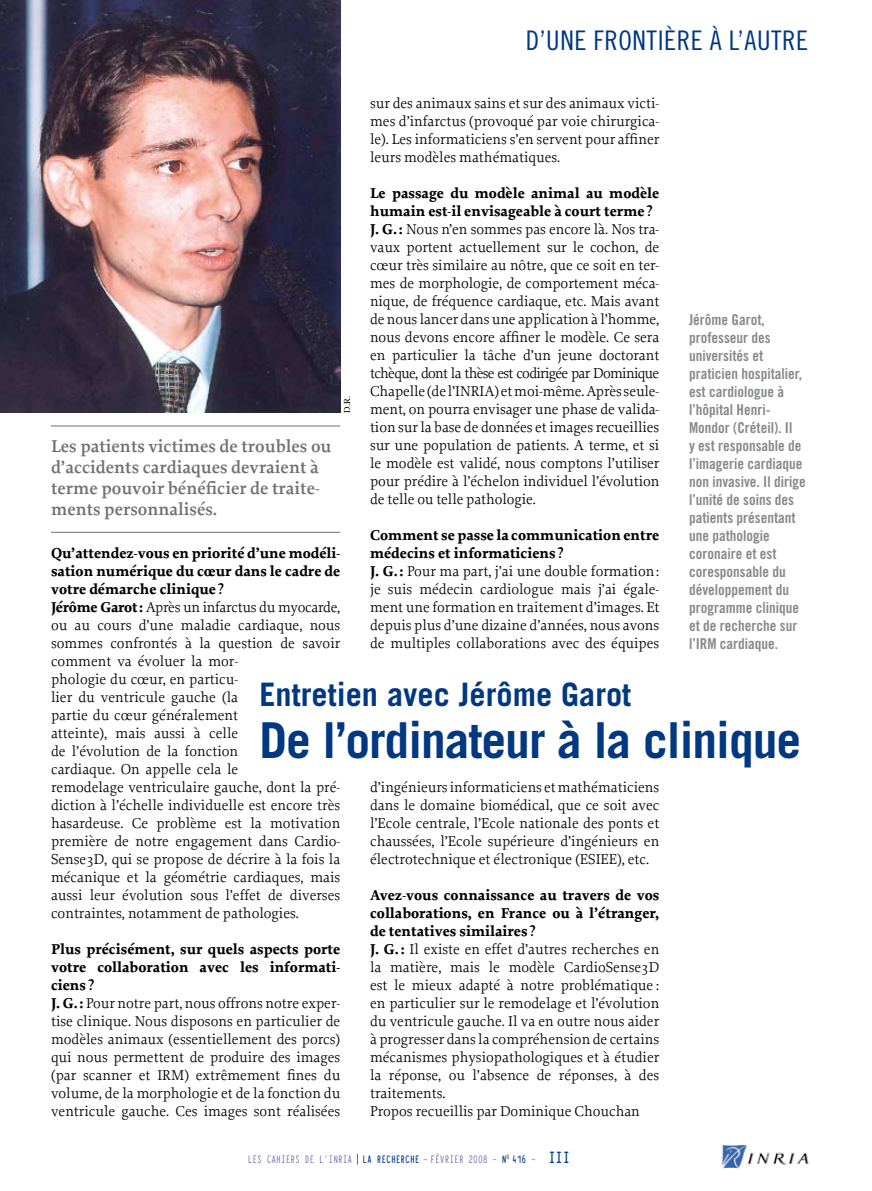
<style>
.page{position:relative;width:872px;height:1191px;background:#fff}
.page>*{position:absolute;margin:0;border:0;box-sizing:border-box;transform-origin:0 0}
.t1{font:700 49.5px "Trade Gothic";letter-spacing:-.02em;color:#003882}
.t2{font:700 32.25px "Trade Gothic";color:#003882}
.t3{font:27px "Trade Gothic Cond Eighteen";color:#003882}
.t4{font:600 18px/21px "Proforma";color:#707173}
.t5{font:15px/18px "Proforma";color:#000}
.t6{font:15px/18px "Trade Gothic Bold Cond Twenty";color:#87888a}
.t7{font:700 12px "Typewriter Condensed";letter-spacing:-.01em;color:#003882;scale:.9 1}
.t8{font:12px "Typewriter Condensed";letter-spacing:-.01em;color:#63659f;scale:.9 1}
.t9{font:9px "Times";color:#000}
.s1{font-weight:700}
.s2{font-weight:400;color:#63659f}
.s3{font-size:18px}
</style>
<div class="page">
<img style="left:722px;top:1145px;width:87px;height:23px">
<hr style="left:51px;top:425px;width:289px;height:1px;background:#707173">
<hr style="left:51px;top:532px;width:289px;height:1px;background:#707173">
<img style="left:0;top:0;width:340px;height:412px">
<h3 class="t3" style="left:526px;top:24px;width:91px">D’UNE FRONTI</h3>
<h3 class="t3" style="left:664px;top:24px;width:94px">ÈR E À L’AUTR</h3>
<h3 class="t3" style="left:796px;top:24px;width:13px">E</h3>
<p class="t5" style="left:370px;top:94px;width:291px;text-align:justify">sur des animaux sains et sur des animaux victi&shy;mes d’infarctus (provoqué par voie chirurgica&shy;le). Les informaticiens s’en servent pour affiner leurs modèles mathématiques.</p>
<p class="t5" style="left:370px;top:184px;width:291px"><span class="s1">Le passage du modèle animal au modèle humain est-il envisageable à court terme ?<br>J. G.:</span> Nous n’en sommes pas encore là. Nos tra&shy;vaux portent actuellement sur le cochon, de cœur très similaire au nôtre, que ce soit en ter&shy;mes de morphologie, de comportement méca&shy;nique, de fréquence cardiaque, etc. Mais avant de nous lancer dans une application à l’homme, nous devons encore affiner le modèle. Ce sera en particulier la tâche d’un jeune doctorant tchèque, dont la thèse est codirigée par Dominique Chapelle (de l’INRIA) et moi-même. Après seule&shy;ment, on pourra envisager une phase de valida&shy;tion sur la base de données et images recueillies sur une population de patients. A terme, et si le modèle est validé, nous comptons l’utiliser pour prédire à l’échelon individuel l’évolution de telle ou telle pathologie.</p>
<p class="t5" style="left:370px;top:526px;width:291px"><span class="s1">Comment se passe la communication entre médecins et informaticiens ?<br>J. G.:</span> Pour ma part, j’ai une double formation: je suis médecin cardiologue mais j’ai égale&shy;ment une formation en traitement d’images. Et depuis plus d’une dizaine d’années, nous avons de multiples collaborations avec des équipes</p>
<p class="t6" style="left:689px;top:310px;width:118px">Jérôme Garot, professeur des universités et praticien hospitalier, est cardiologue à l’hôpital Henri-<br>Mondor (Créteil). Il<br>y est responsable de l’imagerie cardiaque non invasive. Il dirige l’unité de soins des patients présentant une pathologie coronaire et est coresponsable du développement du programme clinique et de recherche sur l’IRM cardiaque.</p>
<p class="t9" style="left:338px;top:412px;width:19px;rotate:-90deg">D.R.</p>
<p class="t4" style="left:51px;top:435px;width:282px">Les patients victimes de troubles ou d’accidents cardiaques devraient à terme pouvoir bénéficier de traite&shy;ments personnalisés.</p>
<p class="t5" style="left:51px;top:544px;width:291px"><span class="s1">Qu’attendez-vous en priorité d’une modéli&shy;sation numérique du cœur dans le cadre de votre démarche clinique ?<br>Jérôme Garot:</span> Après un infarctus du myocarde, ou au cours d’une maladie cardiaque, nous sommes confrontés à la question de savoir comment va évoluer la mor-<br>phologie du cœur, en particu-<br>lier du ventricule gauche (la<br>partie du cœur généralement<br>atteinte), mais aussi à celle<br>de l’évolution de la fonction<br>cardiaque. On appelle cela le<br>remodelage ventriculaire gauche, dont la pré&shy;diction à l’échelle individuelle est encore très hasardeuse. Ce problème est la motivation première de notre engagement dans Cardio-Sense3D, qui se propose de décrire à la fois la mécanique et la géométrie cardiaques, mais aussi leur évolution sous l’effet de diverses contraintes, notamment de pathologies.</p>
<p class="t5" style="left:51px;top:940px;width:291px"><span class="s1">Plus précisément, sur quels aspects porte votre collaboration avec les informati&shy;ciens ?<br>J. G.:</span> Pour notre part, nous offrons notre exper&shy;tise clinique. Nous disposons en particulier de modèles animaux (essentiellement des porcs) qui nous permettent de produire des images (par scanner et IRM) extrêmement fines du volume, de la morphologie et de la fonction du ventricule gauche. Ces images sont réalisées</p>
<h2 class="t2" style="left:259px;top:675px;width:373px">Entretien avec Jérôme Garot</h2>
<h1 class="t1" style="left:259px;top:710px;width:543px">De l’ordinateur à la clinique</h1>
<p class="t5" style="left:370px;top:778px;width:291px;text-align:justify">d’ingénieurs informaticiens et mathématiciens dans le domaine biomédical, que ce soit avec l’Ecole centrale, l’Ecole nationale des ponts et chaussées, l’Ecole supérieure d’ingénieurs en électrotechnique et électronique (ESIEE), etc.</p>
<p class="t5" style="left:370px;top:886px;width:291px"><span class="s1">Avez-vous connaissance au travers de vos collaborations, en France ou à l’étranger, de tentatives similaires ?<br>J. G.:</span> Il existe en effet d’autres recherches en la matière, mais le modèle CardioSense3D est le mieux adapté à notre problématique : en particulier sur le remodelage et l’évolution du ventricule gauche. Il va en outre nous aider à progresser dans la compréhension de certains mécanismes physiopathologiques et à étudier la réponse, ou l’absence de réponses, à des traitements.<br>Propos recueillis par Dominique Chouchan</p>
<p class="t8" style="left:248px;top:1150px;width:106px">LES CAHIERS DE L ’INRIA</p>
<p class="t7" style="left:362px;top:1150px;width:232px">LA RECHERCHE <span class="s2">- FÉVRIER 2008 -</span> N<sup>0</sup> 416 <span class="s2">-</span> <span class="s3">III</span></p>
</div>
